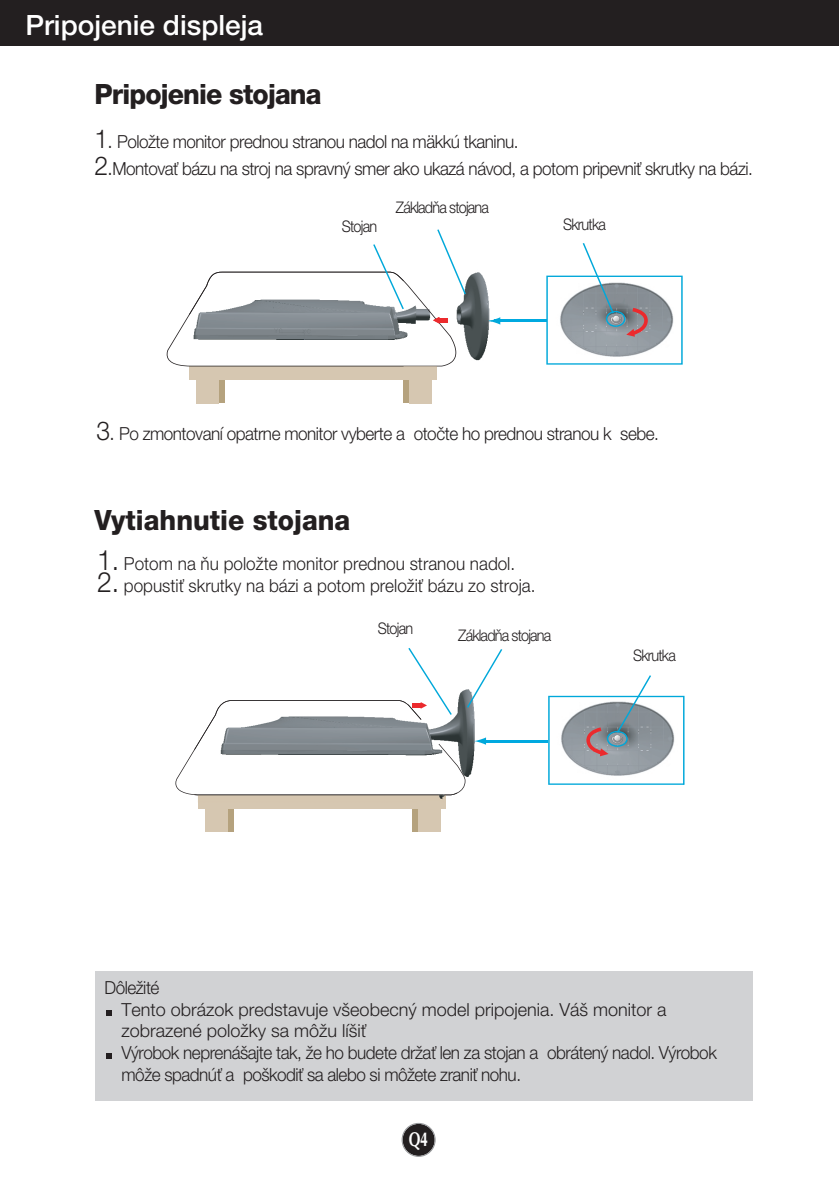
<style>
.page{position:relative;width:839px;height:1189px;background:#fff}
.page>*{position:absolute;margin:0;border:0;box-sizing:border-box;transform-origin:0 0}
.t1{font:500 28px "Helvetica Neue CE";color:#fff}
.t2{font:800 28px "Helvetica Neue CE";color:#231f20;scale:.95 1}
.t3{font:800 28px "Helvetica Neue CE";letter-spacing:-.02em;color:#231f20;scale:.95 1}
.t4{font:700 20px "Optima";color:#fff;scale:.7 1}
.t5{font:300 18px/21.6px "Helvetica Neue CE";letter-spacing:-.03em;color:#231f20;scale:.95 1}
.t6{font:300 18px "Helvetica Neue CE";color:#231f20;scale:.95 1}
.t7{font:300 16px "Helvetica Neue CE";letter-spacing:-.055em;color:#231f20;scale:.9 1}
.s1{font-size:26px}
.s2{font-size:20px}
.s3{font-size:28px}
</style>
<div class="page">
<div style="left:402px;top:1124px;width:32px;height:32px;background:#231f20;border-radius:50%"></div>
<div style="left:401px;top:1123px;width:34px;height:34px;border:1px solid #939598;border-radius:50%"></div>
<div style="left:0;top:0;width:839px;height:46px;background:#231f20"></div>
<img style="left:466px;top:272px;width:24px;height:89px">
<hr style="left:494px;top:320px;width:53px;height:2px;background:#00a9e0">
<hr style="left:484px;top:740px;width:63px;height:2px;background:#00a9e0">
<div style="left:218px;top:373px;width:6px;height:30px;background:#b5a27e"></div>
<div style="left:196px;top:373px;width:23px;height:30px;background:#d6c7b1"></div>
<div style="left:403px;top:373px;width:7px;height:30px;background:#b5a27e"></div>
<div style="left:189px;top:366px;width:248px;height:14px;background:#d6c7b1"></div>
<div style="left:409px;top:373px;width:22px;height:30px;background:#d6c7b1"></div>
<div style="left:227px;top:801px;width:7px;height:30px;background:#b5a27e"></div>
<div style="left:205px;top:801px;width:23px;height:31px;background:#d6c7b1"></div>
<div style="left:412px;top:802px;width:7px;height:29px;background:#b5a27e"></div>
<div style="left:198px;top:795px;width:248px;height:13px;background:#d6c7b1"></div>
<div style="left:418px;top:802px;width:22px;height:30px;background:#d6c7b1"></div>
<img style="left:198px;top:795px;width:248px;height:4px">
<svg style="left:488px;top:317px;width:12px;height:7px"></svg>
<img style="left:403px;top:366px;width:34px;height:1px">
<svg style="left:167px;top:229px;width:299px;height:137px"></svg>
<svg style="left:175px;top:648px;width:327px;height:147px"></svg>
<div style="left:94px;top:971px;width:658px;height:130px;background:#d1d2d4"></div>
<svg style="left:106px;top:1053px;width:6px;height:6px"></svg>
<svg style="left:106px;top:1010px;width:6px;height:5px"></svg>
<svg style="left:546px;top:243px;width:136px;height:122px"></svg>
<svg style="left:548px;top:675px;width:136px;height:110px"></svg>
<h1 class="t1" style="left:25px;top:15px;width:239px">Pripojenie displeja</h1>
<h1 class="t3" style="left:94px;top:84px;width:241px">Pripojenie stojana</h1>
<p class="t5" style="left:94px;top:129px;width:694px;line-height:27.6px"><span class="s1">1</span><span class="s2">.</span> PoloÏte monitor prednou stranou nadol na mäkkú tkaninu.<br><span class="s1">2</span><span class="s2">.</span>MontovaÈ bázu na stroj na spravn˘ smer ako ukazá návod, a potom pripevniÈ skrutky na bázi.</p>
<p class="t7" style="left:342px;top:221px;width:41px">Stojan</p>
<p class="t7" style="left:396px;top:201px;width:105px">ZákladÀa stojana</p>
<p class="t7" style="left:563px;top:218px;width:49px">Skrutka</p>
<p class="t5" style="left:96px;top:424px;width:593px"><span class="s1">3</span><span class="s2">.</span> Po zmontovaní opatrne monitor vyberte a otoãte ho prednou stranou k sebe.</p>
<h1 class="t2" style="left:94px;top:510px;width:271px">Vytiahnutie stojana</h1>
<p class="t6" style="left:97px;top:557px;width:442px"><span class="s3">1.</span> Potom na Àu poloÏte monitor prednou stranou nadol.</p>
<p class="t6" style="left:97px;top:579px;width:463px"><span class="s3">2.</span> popustiÈ skrutky na bázi a potom preloÏiÈ bázu zo stroja.</p>
<p class="t7" style="left:378px;top:622px;width:41px">Stojan</p>
<p class="t7" style="left:458px;top:629px;width:105px">ZákladÀa stojana</p>
<p class="t7" style="left:633px;top:650px;width:49px">Skrutka</p>
<p class="t5" style="left:121px;top:978px;width:628px;text-indent:-17px">DôleÏité<br>Tento obrázok predstavuje v‰eobecn˘ model pripojenia. Vá‰ monitor a zobrazené poloÏky sa môÏu lí‰iÈ<br>V˘robok neprená‰ajte tak, Ïe ho budete drÏaÈ len za stojan a obráten˘ nadol. V˘robok môÏe spadnúÈ a po‰kodiÈ sa alebo si môÏete zraniÈ nohu.</p>
<p class="t4" style="left:409px;top:1131px;width:29px">Q4</p>
</div>
